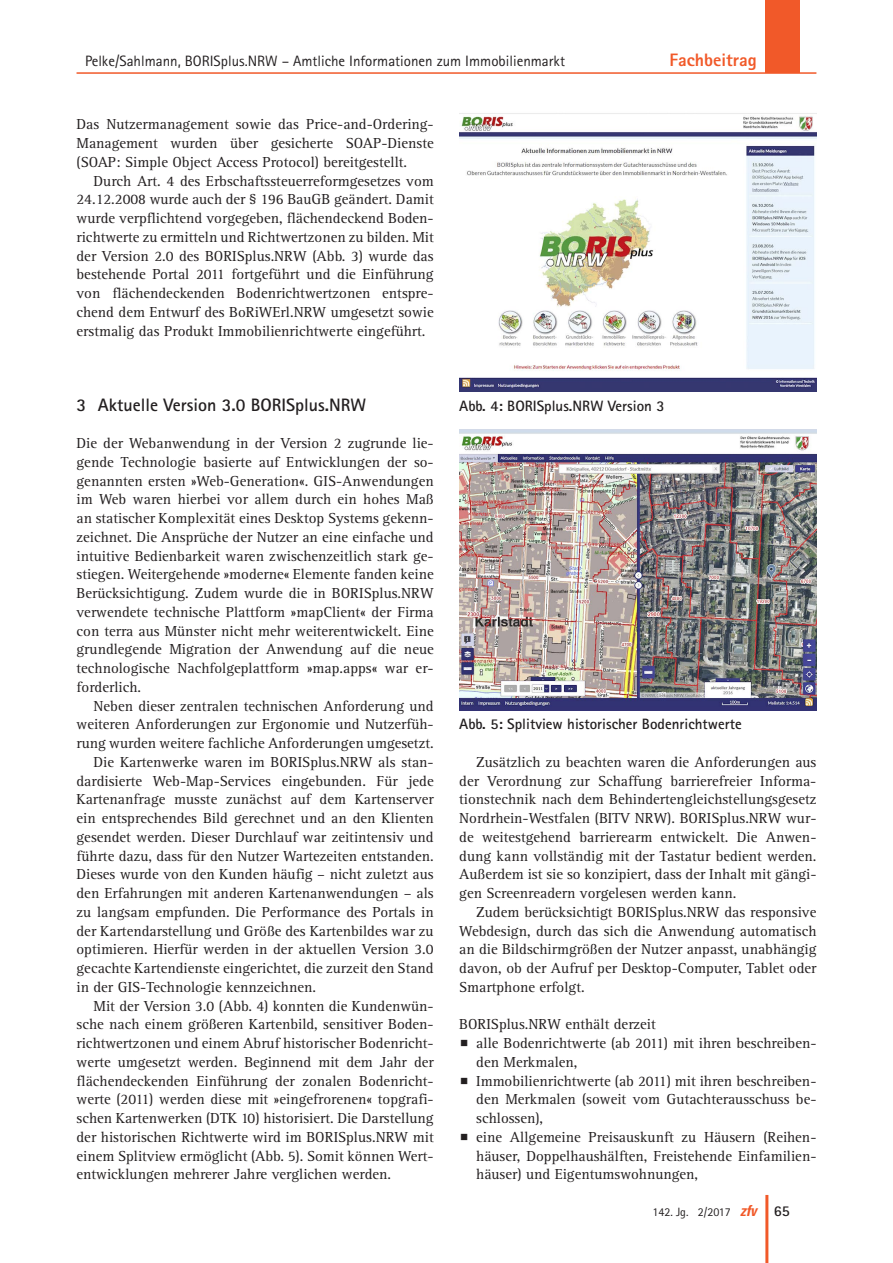
<style>
.page{position:relative;width:893px;height:1263px;background:#fff}
.page>*{position:absolute;margin:0;border:0;box-sizing:border-box;transform-origin:0 0}
._11_titel_1{font:700 18px "Rotis Sans Serif";color:#231f20}
.t1{font:800 18px "Rotis Sans Serif";color:#f15929}
._01_normal{font:15px/18.8px "Rotis Serif";color:#231f20;text-align:justify}
._01_normal_oEZ_AA{font:15px/18.8px "Rotis Serif";color:#231f20;text-align:justify}
._02_normal_bp{font:15px/18.8px "Rotis Serif";color:#231f20;text-align:justify}
._05_abb{font:700 15px "Rotis Sans Serif";color:#231f20}
.t2{font:15px "Rotis Sans Serif";color:#231f20}
.t3{font:12px "Rotis Sans Serif";color:#231f20}
.s1{font-family:"Univers";font-weight:700;font-style:italic;font-stretch:condensed;font-size:15px;color:#f15929}
.s2{font-weight:700;font-size:15px}
</style>
<div class="page">
<div style="left:765px;top:0;width:34px;height:72px;background:#f15929"></div>
<hr style="left:77px;top:72px;width:739px;height:2px;background:#f15929">
<hr style="left:765px;top:1195px;width:3px;height:68px;background:#f15929">
<img style="left:459px;top:113px;width:357px;height:278px">
<img style="left:459px;top:429px;width:357px;height:282px">
<p class="t2" style="left:85px;top:52px;width:481px">Pelke/Sahlmann, BORISplus.NRW – Amtliche Informationen zum Immobilienmarkt</p>
<p class="t1" style="left:670px;top:48px;width:89px">Fachbeitrag</p>
<p class="_01_normal" style="left:77px;top:115px;width:359px">Das Nutzermanagement sowie das Price-and-Ordering-Management wurden über gesicherte SOAP-Dienste (SOAP: Simple Object Access Protocol) bereitgestellt.</p>
<p class="_01_normal" style="left:77px;top:172px;width:359px;text-indent:17px">Durch Art. 4 des Erbschaftssteuerreformgesetzes vom 24.12.2008 wurde auch der § 196 BauGB geändert. Damit wurde verpflichtend vorgegeben, flächendeckend Boden&shy;richtwerte zu ermitteln und Richtwertzonen zu bilden. Mit der Version 2.0 des BORISplus.NRW (Abb. 3) wurde das bestehende Portal 2011 fortgeführt und die Einführung von flächendeckenden Bodenrichtwertzonen entspre&shy;chend dem Entwurf des BoRiWErl.NRW umgesetzt sowie erstmalig das Produkt Immobilienrichtwerte eingeführt.</p>
<p class="_11_titel_1" style="left:77px;top:393px;width:291px">3 Aktuelle Version 3.0 BORISplus.NRW</p>
<p class="_01_normal_oEZ_AA" style="left:77px;top:434px;width:359px">Die der Webanwendung in der Version 2 zugrunde lie&shy;gende Technologie basierte auf Entwicklungen der so&shy;genannten ersten »Web-Generation«. GIS-Anwendungen im Web waren hierbei vor allem durch ein hohes Maß an statischer Komplexität eines Desktop Systems gekenn&shy;zeichnet. Die Ansprüche der Nutzer an eine einfache und intuitive Bedienbarkeit waren zwischenzeitlich stark ge&shy;stiegen. Weitergehende »moderne« Elemente fanden keine Berücksichtigung. Zudem wurde die in BORISplus.NRW verwendete technische Plattform »mapClient« der Firma con terra aus Münster nicht mehr weiterentwickelt. Eine grundlegende Migration der Anwendung auf die neue technologische Nachfolgeplattform »map.apps« war er&shy;forderlich.</p>
<p class="_01_normal" style="left:77px;top:697px;width:359px;text-indent:17px">Neben dieser zentralen technischen Anforderung und weiteren Anforderungen zur Ergonomie und Nutzerfüh&shy;rung wurden weitere fachliche Anforderungen umgesetzt.</p>
<p class="_01_normal" style="left:77px;top:753px;width:359px;text-indent:17px">Die Kartenwerke waren im BORISplus.NRW als stan&shy;dardisierte Web-Map-Services eingebunden. Für jede Kartenanfrage musste zunächst auf dem Kartenserver ein entsprechendes Bild gerechnet und an den Klienten gesendet werden. Dieser Durchlauf war zeitintensiv und führte dazu, dass für den Nutzer Wartezeiten entstanden.<br>Dieses wurde von den Kunden häufig – nicht zuletzt aus den Erfahrungen mit anderen Kartenanwendungen – als zu langsam empfunden. Die Performance des Portals in der Kartendarstellung und Größe des Kartenbildes war zu optimieren. Hierfür werden in der aktuellen Version 3.0 gecachte Kartendienste eingerichtet, die zurzeit den Stand in der GIS-Technologie kennzeichnen.</p>
<p class="_01_normal" style="left:77px;top:997px;width:359px;text-indent:17px">Mit der Version 3.0 (Abb. 4) konnten die Kundenwün&shy;sche nach einem größeren Kartenbild, sensitiver Boden&shy;richtwertzonen und einem Abruf historischer Bodenricht&shy;werte umgesetzt werden. Beginnend mit dem Jahr der flächendeckenden Einführung der zonalen Bodenricht&shy;werte (2011) werden diese mit »eingefrorenen« topgrafi&shy;schen Kartenwerken (DTK 10) historisiert. Die Darstellung der historischen Richtwerte wird im BORISplus.NRW mit einem Splitview ermöglicht (Abb. 5). Somit können Wert&shy;entwicklungen mehrerer Jahre verglichen werden.</p>
<p class="_05_abb" style="left:459px;top:396px;width:207px">Abb. 4: BORISplus.NRW Version 3</p>
<p class="_05_abb" style="left:459px;top:715px;width:284px">Abb. 5: Splitview historischer Bodenrichtwerte</p>
<p class="_01_normal" style="left:459px;top:753px;width:359px;text-indent:17px">Zusätzlich zu beachten waren die Anforderungen aus der Verordnung zur Schaffung barrierefreier Informa&shy;tionstechnik nach dem Behindertengleichstellungsgesetz Nordrhein-Westfalen (BITV NRW). BORISplus.NRW wur&shy;de weitestgehend barrierearm entwickelt. Die Anwen&shy;dung kann vollständig mit der Tastatur bedient werden.<br>Außerdem ist sie so konzipiert, dass der Inhalt mit gängi&shy;gen Screenreadern vorgelesen werden kann.</p>
<p class="_01_normal" style="left:459px;top:903px;width:359px;text-indent:17px">Zudem berücksichtigt BORISplus.NRW das responsive Webdesign, durch das sich die Anwendung automatisch an die Bildschirmgrößen der Nutzer anpasst, unabhängig davon, ob der Aufruf per Desktop-Computer, Tablet oder Smartphone erfolgt.</p>
<p class="_01_normal_oEZ_AA" style="left:459px;top:1015px;width:198px">BORISplus.NRW enthält derzeit</p>
<p class="_02_normal_bp" style="left:476px;top:1034px;width:342px">alle Bodenrichtwerte (ab 2011) mit ihren beschreiben&shy;den Merkmalen,</p>
<p class="_02_normal_bp" style="left:476px;top:1072px;width:342px">Immobilienrichtwerte (ab 2011) mit ihren beschreiben&shy;den Merkmalen (soweit vom Gutachterausschuss be&shy;schlossen),</p>
<p class="_02_normal_bp" style="left:476px;top:1128px;width:342px">eine Allgemeine Preisauskunft zu Häusern (Reihen&shy;häuser, Doppelhaushälften, Freistehende Einfamilien&shy;häuser) und Eigentumswohnungen,</p>
<p class="t3" style="left:652px;top:1205px;width:139px">142. Jg. 2/2017 <span class="s1">zfv</span> <span class="s2">65</span></p>
</div>
